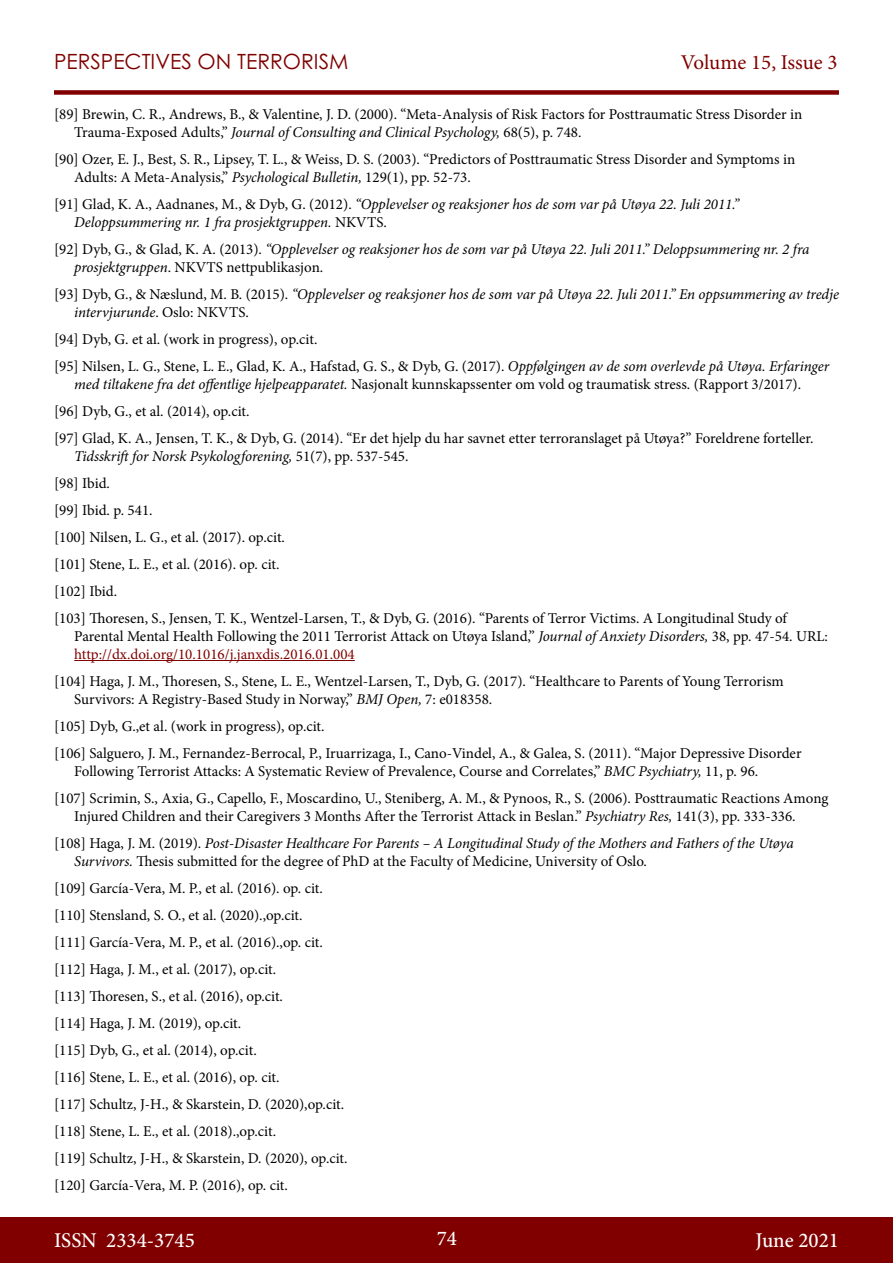
<style>
.page{position:relative;width:893px;height:1263px;background:#fff}
.page>*{position:absolute;margin:0;border:0;box-sizing:border-box;transform-origin:0 0}
.t1{font:500 21px "Minion Pro";color:#fff}
.t2{font:21px "Century Gothic Pro";color:#800000}
.t3{font:21px "Minion Pro";letter-spacing:-.005em;color:#800000}
.EndNote_Bibliography{font:15px/18px "Minion Pro";color:#000}
.EndNote_Bibliography-2{font:italic 15px/18px "Minion Pro";letter-spacing:-.005em;color:#000}
.referanser{font:15px "Minion Pro";color:#000}
.s1{font-style:italic}
.s2{font-style:normal}
.s3{color:#800000}
</style>
<div class="page">
<div style="left:0;top:1217px;width:893px;height:46px;background:#800000"></div>
<div style="left:54px;top:90px;width:785px;height:5px;background:#800000"></div>
<hr style="left:74px;top:660px;width:281px;height:1px;background:#800000">
<h1 class="t2" style="left:54px;top:49px;width:296px">PERSPECTIVES ON TERRORISM</h1>
<h1 class="t3" style="left:681px;top:48px;width:158px">Volume 15, Issue 3</h1>
<p class="EndNote_Bibliography" style="left:74px;top:105px;width:730px;text-indent:-20px">[89] Brewin, C. R., Andrews, B., &amp; Valentine, J. D. (2000). “Meta-Analysis of Risk Factors for Posttraumatic Stress Disorder in<br>Trauma-Exposed Adults,” <span class="s1">Journal of Consulting and Clinical Psychology,</span> 68(5), p. 748.</p>
<p class="EndNote_Bibliography" style="left:74px;top:150px;width:722px;text-indent:-20px">[90] Ozer, E. J., Best, S. R., Lipsey, T. L., &amp; Weiss, D. S. (2003). “Predictors of Posttraumatic Stress Disorder and Symptoms in<br>Adults: A Meta-Analysis,” <span class="s1">Psychological Bulletin,</span> 129(1), pp. 52-73.</p>
<p class="EndNote_Bibliography-2" style="left:74px;top:195px;width:666px;text-indent:-20px"><span class="s2">[91] Glad, K. A., Aadnanes, M., &amp; Dyb, G. (2012).</span> “Opplevelser og reaksjoner hos de som var på Utøya 22. Juli 2011.”<br>Deloppsummering nr. 1 fra prosjektgruppen. <span class="s2">NKVTS.</span></p>
<p class="EndNote_Bibliography-2" style="left:74px;top:240px;width:737px;text-indent:-20px"><span class="s2">[92] Dyb, G., &amp; Glad, K. A. (2013).</span> “Opplevelser og reaksjoner hos de som var på Utøya 22. Juli 2011.” Deloppsummering nr. 2 fra prosjektgruppen<span class="s2">. NKVTS nettpublikasjon.</span></p>
<p class="EndNote_Bibliography-2" style="left:74px;top:285px;width:766px;text-indent:-20px"><span class="s2">[93] Dyb, G., &amp; Næslund, M. B. (2015).</span> “Opplevelser og reaksjoner hos de som var på Utøya 22. Juli 2011.” En oppsummering av tredje intervjurunde<span class="s2">. Oslo: NKVTS.</span></p>
<p class="EndNote_Bibliography" style="left:54px;top:330px;width:265px">[94] Dyb, G. et al. (work in progress), op.cit.</p>
<p class="EndNote_Bibliography" style="left:54px;top:357px;width:777px;text-align:center">[95] Nilsen, L. G., Stene, L. E., Glad, K. A., Hafstad, G. S., &amp; Dyb, G. (2017). <span class="s1">Oppfølgingen av de som overlevde på Utøya. Erfaringer med tiltakene fra det offentlige hjelpeapparatet.</span> Nasjonalt kunnskapssenter om vold og traumatisk stress. (Rapport 3/2017).</p>
<p class="EndNote_Bibliography" style="left:54px;top:402px;width:197px">[96] Dyb, G., et al. (2014), op.cit.</p>
<p class="EndNote_Bibliography" style="left:74px;top:429px;width:741px;text-indent:-20px">[97] Glad, K. A., Jensen, T. K., &amp; Dyb, G. (2014). “Er det hjelp du har savnet etter terroranslaget på Utøya?” Foreldrene forteller.<br><span class="s1">Tidsskrift for Norsk Psykologforening,</span> 51(7), pp. 537-545.</p>
<p class="EndNote_Bibliography" style="left:54px;top:474px;width:57px">[98] Ibid.</p>
<p class="EndNote_Bibliography" style="left:54px;top:501px;width:100px">[99] Ibid. p. 541.</p>
<p class="EndNote_Bibliography" style="left:54px;top:528px;width:232px">[100] Nilsen, L. G., et al. (2017). op.cit.</p>
<p class="referanser" style="left:54px;top:554px;width:227px">[101] Stene, L. E., et al. (2016). op. cit.</p>
<p class="EndNote_Bibliography" style="left:54px;top:582px;width:65px">[102] Ibid.</p>
<p class="EndNote_Bibliography" style="left:74px;top:609px;width:755px;text-indent:-20px">[103] Thoresen, S., Jensen, T. K., Wentzel-Larsen, T., &amp; Dyb, G. (2016). “Parents of Terror Victims. A Longitudinal Study of<br>Parental Mental Health Following the 2011 Terrorist Attack on Utøya Island,” <span class="s1">Journal of Anxiety Disorders,</span> 38, pp. 47-54. URL: <span class="s3">http://dx.doi.org/10.1016/j.janxdis.2016.01.004</span></p>
<p class="EndNote_Bibliography" style="left:74px;top:672px;width:711px;text-indent:-20px">[104] Haga, J. M., Thoresen, S., Stene, L. E., Wentzel-Larsen, T., Dyb, G. (2017). “Healthcare to Parents of Young Terrorism<br>Survivors: A Registry-Based Study in Norway,” <span class="s1">BMJ Open,</span> 7: e018358.</p>
<p class="EndNote_Bibliography" style="left:54px;top:717px;width:272px">[105] Dyb, G.,et al. (work in progress), op.cit.</p>
<p class="EndNote_Bibliography" style="left:74px;top:744px;width:729px;text-indent:-20px">[106] Salguero, J. M., Fernandez-Berrocal, P., Iruarrizaga, I., Cano-Vindel, A., &amp; Galea, S. (2011). “Major Depressive Disorder<br>Following Terrorist Attacks: A Systematic Review of Prevalence, Course and Correlates,” <span class="s1">BMC Psychiatry,</span> 11, p. 96.</p>
<p class="EndNote_Bibliography" style="left:74px;top:789px;width:756px;text-indent:-20px">[107] Scrimin, S., Axia, G., Capello, F., Moscardino, U., Steniberg, A. M., &amp; Pynoos, R., S. (2006). Posttraumatic Reactions Among<br>Injured Children and their Caregivers 3 Months After the Terrorist Attack in Beslan.” <span class="s1">Psychiatry Res,</span> 141(3), pp. 333-336.</p>
<p class="EndNote_Bibliography-2" style="left:74px;top:834px;width:721px;text-indent:-20px"><span class="s2">[108] Haga, J. M. (2019).</span> Post-Disaster Healthcare For Parents – A Longitudinal Study of the Mothers and Fathers of the Utøya<br>Survivors. <span class="s2">Thesis submitted for the degree of PhD at the Faculty of Medicine, University of Oslo.</span></p>
<p class="referanser" style="left:54px;top:878px;width:270px">[109] García-Vera, M. P., et al. (2016). op. cit.</p>
<p class="EndNote_Bibliography" style="left:54px;top:906px;width:250px">[110] Stensland, S. O., et al. (2020).,op.cit.</p>
<p class="referanser" style="left:54px;top:932px;width:270px">[111] García-Vera, M. P., et al. (2016).,op. cit.</p>
<p class="EndNote_Bibliography" style="left:54px;top:960px;width:224px">[112] Haga, J. M., et al. (2017), op.cit.</p>
<p class="EndNote_Bibliography" style="left:54px;top:987px;width:231px">[113] Thoresen, S., et al. (2016), op.cit.</p>
<p class="EndNote_Bibliography" style="left:54px;top:1014px;width:189px">[114] Haga, J. M. (2019), op.cit.</p>
<p class="EndNote_Bibliography" style="left:54px;top:1041px;width:204px">[115] Dyb, G., et al. (2014), op.cit.</p>
<p class="referanser" style="left:54px;top:1067px;width:227px">[116] Stene, L. E., et al. (2016), op. cit.</p>
<p class="EndNote_Bibliography" style="left:54px;top:1095px;width:292px">[117] Schultz, J-H., &amp; Skarstein, D. (2020),op.cit.</p>
<p class="EndNote_Bibliography" style="left:54px;top:1122px;width:224px">[118] Stene, L. E., et al. (2018).,op.cit.</p>
<p class="EndNote_Bibliography" style="left:54px;top:1149px;width:295px">[119] Schultz, J-H., &amp; Skarstein, D. (2020), op.cit.</p>
<p class="referanser" style="left:54px;top:1175px;width:235px">[120] García-Vera, M. P. (2016), op. cit.</p>
<h1 class="t1" style="left:54px;top:1226px;width:142px">ISSN 2334-3745</h1>
<h1 class="t1" style="left:437px;top:1224px;width:22px">74</h1>
<h1 class="t1" style="left:756px;top:1226px;width:85px">June 2021</h1>
</div>
